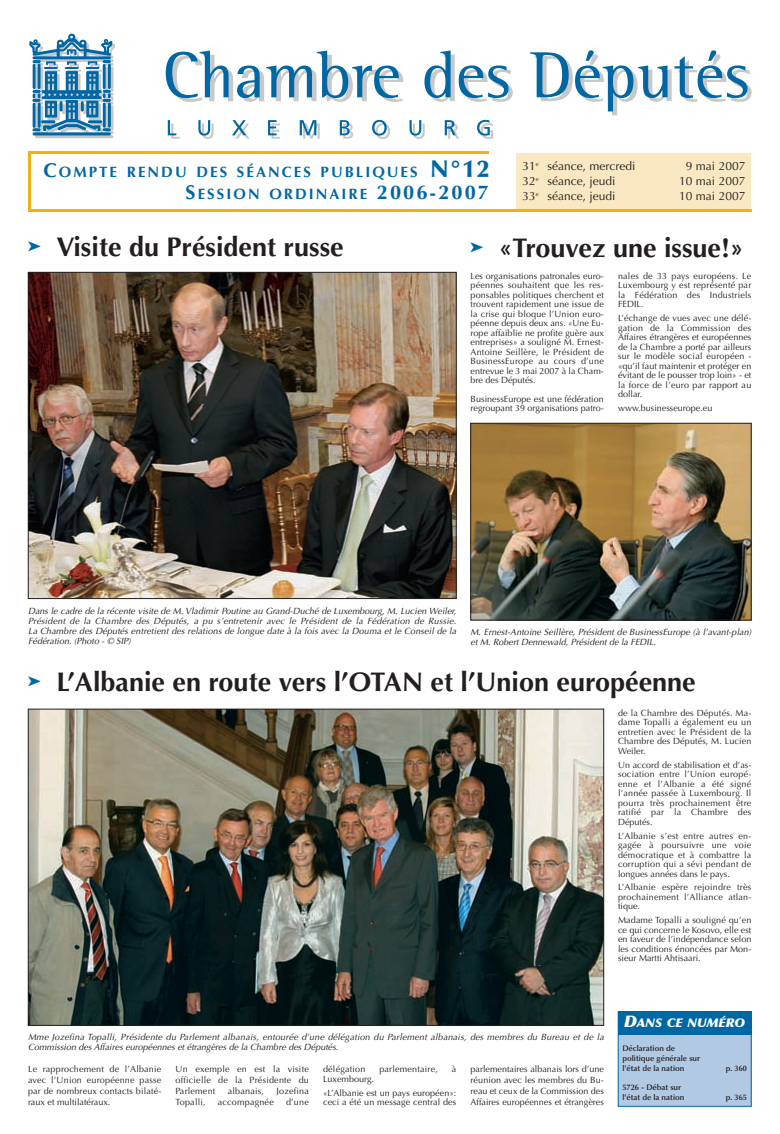
<style>
.page{position:relative;width:780px;height:1134px;background:#fff}
.page>*{position:absolute;margin:0;border:0;box-sizing:border-box;transform-origin:0 0}
.t1{font:700 27px "Optima";color:#231f20}
.t2{font:700 15px/22px "Optima";letter-spacing:.135em;color:#0067a5;text-align:right}
.t3{font:12px "Optima";color:#231f20}
.t4{font:italic 900 12px "Optima";color:#fff}
.t5{font:9px/9.5px "Optima";letter-spacing:.01em;color:#231f20;text-align:justify}
.t6{font:italic 9px/10px "Optima";letter-spacing:.01em;color:#231f20}
.t7{font:600 8px/9.7px "Optima";color:#231f20}
.s1{font-size:20px}
.s2{font-weight:900;font-size:24px}
.s3{font-size:16px}
</style>
<div class="page">
<div style="left:618px;top:1011px;width:133px;height:95px;background:#b2c9e3"></div>
<div style="left:618px;top:1011px;width:133px;height:24px;background:#0067a5"></div>
<img style="left:30px;top:711px;width:572px;height:312px">
<hr style="left:35px;top:135px;width:78px;height:3px;background:#c7c8ca;border-radius:2px">
<hr style="left:33px;top:132px;width:78px;height:3px;background:#0067a5;border-radius:2px">
<svg style="left:29px;top:34px;width:86px;height:100px"></svg>
<svg style="left:166px;top:51px;width:237px;height:51px"></svg>
<svg style="left:424px;top:51px;width:88px;height:51px"></svg>
<svg style="left:530px;top:50px;width:221px;height:65px"></svg>
<svg style="left:168px;top:120px;width:12px;height:19px"></svg>
<svg style="left:198px;top:120px;width:15px;height:19px"></svg>
<svg style="left:232px;top:120px;width:17px;height:19px"></svg>
<svg style="left:268px;top:120px;width:12px;height:19px"></svg>
<svg style="left:300px;top:120px;width:20px;height:19px"></svg>
<svg style="left:340px;top:120px;width:13px;height:19px"></svg>
<svg style="left:372px;top:120px;width:18px;height:19px"></svg>
<svg style="left:409px;top:120px;width:16px;height:19px"></svg>
<svg style="left:444px;top:120px;width:15px;height:19px"></svg>
<svg style="left:477px;top:120px;width:16px;height:19px"></svg>
<hr style="left:28px;top:154px;width:3px;height:58px;background:#efb211">
<hr style="left:28px;top:151px;width:461px;height:3px;background:#efb211">
<div style="left:516px;top:153px;width:235px;height:59px;background:#fae8c2"></div>
<hr style="left:28px;top:209px;width:723px;height:3px;background:#efb211">
<img style="left:472px;top:425px;width:277px;height:193px">
<div style="left:470px;top:423px;width:281px;height:197px;border:1px solid #231f20"></div>
<img style="left:30px;top:274px;width:424px;height:323px">
<div style="left:28px;top:272px;width:428px;height:327px;border:1px solid #231f20"></div>
<h2 class="t2" style="left:43px;top:162px;width:447px"><span class="s1">C</span>OMPTE RENDU DES SÉANCES PUBLIQUES <span class="s2">N°12<br></span><span class="s1">S</span>ESSION ORDINAIRE <span class="s1">2006-2007</span></h2>
<h3 class="t3" style="left:522px;top:161px;width:114px">31<sup>e</sup> séance, mercredi</h3>
<h3 class="t3" style="left:686px;top:161px;width:61px">9 mai 2007</h3>
<h3 class="t3" style="left:522px;top:176px;width:95px">32<sup>e</sup> séance, jeudi</h3>
<h3 class="t3" style="left:679px;top:176px;width:68px">10 mai 2007</h3>
<h3 class="t3" style="left:522px;top:191px;width:95px">33<sup>e</sup> séance, jeudi</h3>
<h3 class="t3" style="left:679px;top:191px;width:68px">10 mai 2007</h3>
<h1 class="t1" style="left:28px;top:236px;width:317px"><sup>➤</sup> Visite du Président russe</h1>
<h1 class="t1" style="left:470px;top:236px;width:274px"><sup>➤</sup> «Trouvez une issue!»</h1>
<p class="t5" style="left:470px;top:272px;width:135px">Les organisations patronales euro&shy;péennes souhaitent que les res&shy;ponsables politiques cherchent et trouvent rapidement une issue de la crise qui bloque l’Union euro&shy;péenne depuis deux ans. «Une Eu&shy;rope affaiblie ne profite guère aux entreprises» a souligné M. Ernest-Antoine Seillère, le Président de BusinessEurope au cours d’une entrevue le 3 mai 2007 à la Cham&shy;bre des Députés.</p>
<p class="t5" style="left:470px;top:395px;width:135px">BusinessEurope est une fédération regroupant 39 organisations patro-</p>
<p class="t5" style="left:618px;top:272px;width:135px">nales de 33 pays européens. Le Luxembourg y est représenté par la Fédération des Industriels FEDIL.</p>
<p class="t5" style="left:618px;top:314px;width:135px">L’échange de vues avec une délé&shy;gation de la Commission des Affaires étrangères et européennes de la Chambre a porté par ailleurs sur le modèle social européen - «qu’il faut maintenir et protéger en évitant de le pousser trop loin» - et la force de l’euro par rapport au dollar.</p>
<p class="t5" style="left:618px;top:405px;width:96px">www.businesseurope.eu</p>
<p class="t6" style="left:28px;top:607px;width:431px;text-align:justify">Dans le cadre de la récente visite de M.Vladimir Poutine au Grand-Duché de Luxembourg, M. Lucien Weiler, Président de la Chambre des Députés, a pu s’entretenir avec le Président de la Fédération de Russie.<br>La Chambre des Députés entretient des relations de longue date à la fois avec la Douma et le Conseil de la Fédération. (Photo - © SIP)</p>
<p class="t6" style="left:470px;top:627px;width:284px">M. Ernest-Antoine Seillère, Président de BusinessEurope (à l’avant-plan) et M. Robert Dennewald, Président de la FEDIL.</p>
<h1 class="t1" style="left:28px;top:671px;width:669px"><sup>➤</sup> L’Albanie en route vers l’OTAN et l’Union européenne</h1>
<p class="t5" style="left:618px;top:709px;width:135px">de la Chambre des Députés. Ma&shy;dame Topalli a également eu un entretien avec le Président de la Chambre des Députés, M. Lucien Weiler.</p>
<p class="t5" style="left:618px;top:761px;width:135px">Un accord de stabilisation et d’as&shy;sociation entre l’Union europé&shy;enne et l’Albanie a été signé l’année passée à Luxembourg. Il pourra très prochainement être ratifié par la Chambre des Députés.</p>
<p class="t5" style="left:618px;top:832px;width:135px">L’Albanie s’est entre autres en&shy;gagée à poursuivre une voie démocratique et à combattre la corruption qui a sévi pendant de longues années dans le pays.</p>
<p class="t5" style="left:618px;top:883px;width:135px">L’Albanie espère rejoindre très prochainement l’Alliance atlan&shy;tique.</p>
<p class="t5" style="left:618px;top:916px;width:135px">Madame Topalli a souligné qu’en ce qui concerne le Kosovo, elle est en faveur de l’indépendance selon les conditions énoncées par Mon&shy;sieur Martti Ahtisaari.</p>
<p class="t6" style="left:28px;top:1032px;width:579px">Mme Jozefina Topalli, Présidente du Parlement albanais, entourée d’une délégation du Parlement albanais, des membres du Bureau et de la<br>Commission des Affaires européennes et étrangères de la Chambre des Députés.</p>
<p class="t5" style="left:28px;top:1064px;width:135px;line-height:11.1px">Le rapprochement de l’Albanie avec l’Union européenne passe par de nombreux contacts bilaté&shy;raux et multilatéraux.</p>
<p class="t5" style="left:175px;top:1064px;width:135px;line-height:11.1px">Un exemple en est la visite officielle de la Présidente du Parlement</p>
<p class="t5" style="left:323px;top:1065px;width:44px">délégation</p>
<p class="t5" style="left:379px;top:1065px;width:60px">parlementaire,</p>
<p class="t5" style="left:452px;top:1065px;width:6px">à</p>
<p class="t5" style="left:323px;top:1072px;width:135px;line-height:14.3px">Luxembourg.<br>«L’Albanie est un pays européen»:</p>
<p class="t5" style="left:323px;top:1098px;width:135px">ceci a été un message central des</p>
<p class="t5" style="left:470px;top:1064px;width:135px;line-height:11.1px">parlementaires albanais lors d’une réunion avec les membres du Bu&shy;reau et ceux de la Commission des Affaires européennes et étrangères</p>
<p class="t5" style="left:228px;top:1087px;width:38px">albanais,</p>
<p class="t5" style="left:276px;top:1087px;width:34px">Jozefina</p>
<p class="t5" style="left:175px;top:1098px;width:32px">Topalli,</p>
<p class="t5" style="left:218px;top:1098px;width:57px">accompagnée</p>
<p class="t5" style="left:286px;top:1098px;width:24px">d’une</p>
<h3 class="t4" style="left:624px;top:1018px;width:123px"><span class="s3">D</span>ANS CE NUMÉRO</h3>
<p class="t7" style="left:622px;top:1044px;width:79px">Déclaration de politique générale sur l'état de la nation</p>
<p class="t7" style="left:725px;top:1064px;width:23px">p. 360</p>
<p class="t7" style="left:622px;top:1083px;width:64px">5726 - Débat sur l'état de la nation</p>
<p class="t7" style="left:725px;top:1093px;width:23px">p. 365</p>
</div>
